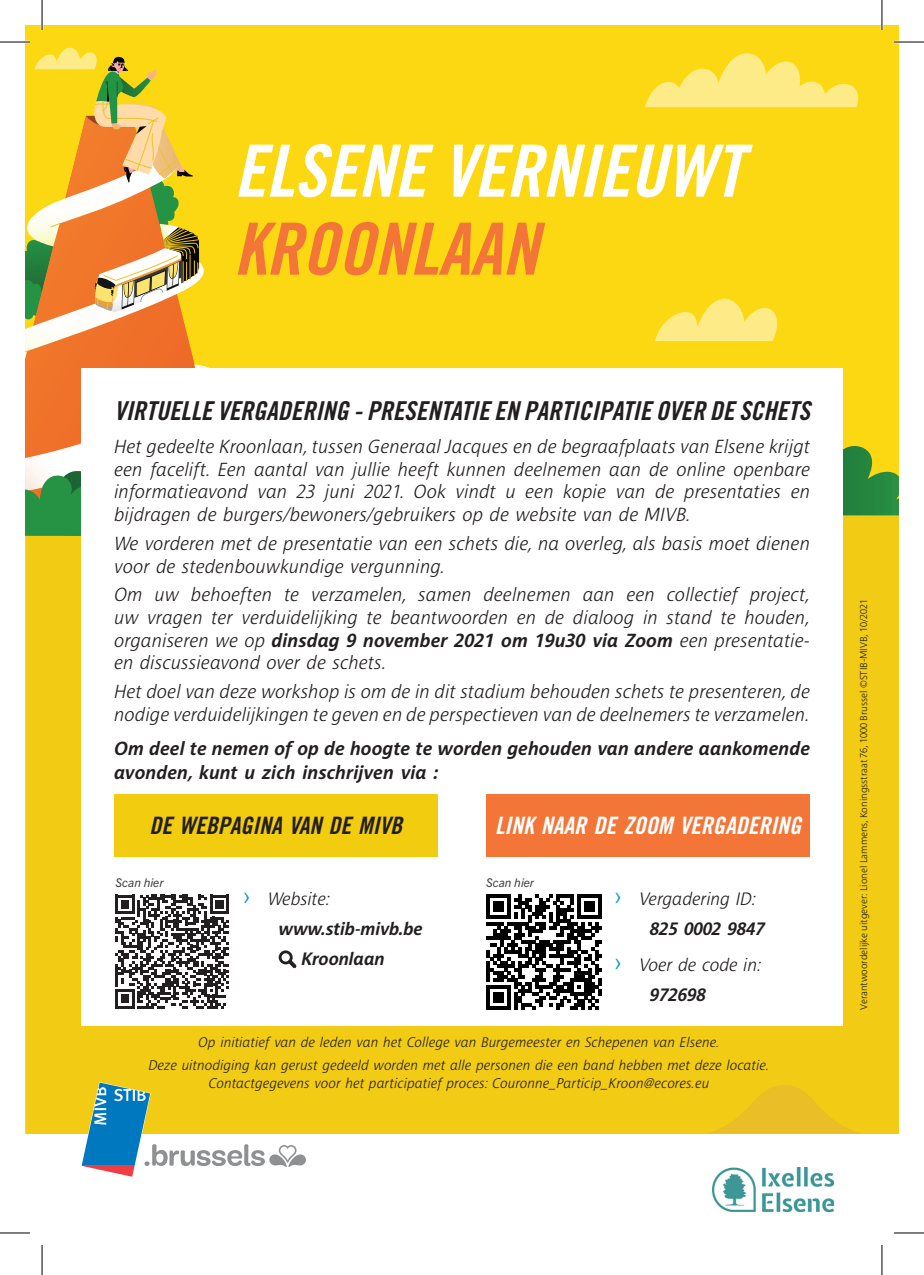
<style>
.page{position:relative;width:924px;height:1275px;background:#fff}
.page>*{position:absolute;margin:0;border:0;box-sizing:border-box;transform-origin:0 0}
.t1{font:72px "Trade Gothic LT Std Bd Cn 20 Obl";color:#fff}
.t2{font:72px "Trade Gothic LT Std Bd Cn 20 Obl";color:#f37537}
.t3{font:26px "Trade Gothic LT Std Bd Cn 20 Obl";color:#231f20}
.t4{font:24px "Trade Gothic LT Std Bd Cn 20 Obl";color:#fff}
.t5{font:24px "Trade Gothic LT Std Bd Cn 20 Obl";color:#231f20}
.t6{font:italic 300 19px/22.8px "Brusseline";letter-spacing:.01em;color:#231f20;text-align:justify}
.t7{font:italic 700 19px/24px "Brusseline";letter-spacing:.01em;color:#231f20}
.t8{font:italic 300 18px/30px "Brusseline";color:#231f20}
.t9{font:italic 700 18px "Brusseline";color:#231f20}
.t10{font:italic 300 14px/23.6px "Brusseline";letter-spacing:.01em;color:#231f20;text-align:center}
.t11{font:italic 12px "Trade Gothic Next LT Pro";color:#3e3e3f}
.t12{font:300 10px "Brusseline";color:#231f20}
.s1{font-weight:700}
.s2{font-style:normal;font-size:26px;color:#139ac8}
</style>
<div class="page">
<div style="left:25px;top:25px;width:873px;height:1108px;background:#fcd813"></div>
<div style="left:27px;top:515px;width:871px;height:618px;background:#f2cb14"></div>
<img style="left:712px;top:1167px;width:121px;height:44px">
<svg style="left:842px;top:433px;width:56px;height:82px"></svg>
<div style="left:81px;top:368px;width:761px;height:658px;background:#fff"></div>
<div style="left:486px;top:794px;width:323px;height:63px;background:#f37537"></div>
<svg style="left:486px;top:894px;width:115px;height:116px"></svg>
<div style="left:114px;top:794px;width:323px;height:63px;background:#f2cc0f"></div>
<svg style="left:115px;top:894px;width:114px;height:114px"></svg>
<svg style="left:25px;top:47px;width:185px;height:489px"></svg>
<svg style="left:645px;top:53px;width:213px;height:54px"></svg>
<svg style="left:278px;top:950px;width:18px;height:18px"></svg>
<svg style="left:655px;top:298px;width:123px;height:43px"></svg>
<svg style="left:710px;top:1085px;width:149px;height:48px"></svg>
<svg style="left:81px;top:1082px;width:225px;height:95px"></svg>
<hr style="left:0;top:41px;width:30px;height:2px;background:#fff">
<hr style="left:893px;top:41px;width:30px;height:2px;background:#fff">
<hr style="left:41px;top:0;width:2px;height:30px;background:#fff">
<hr style="left:880px;top:0;width:2px;height:30px;background:#fff">
<hr style="left:0;top:42px;width:30px;height:1px;background:#000">
<hr style="left:893px;top:42px;width:30px;height:1px;background:#000">
<hr style="left:0;top:1232px;width:30px;height:1px;background:#000">
<hr style="left:893px;top:1232px;width:30px;height:1px;background:#000">
<hr style="left:42px;top:0;width:1px;height:30px;background:#000">
<hr style="left:42px;top:1245px;width:1px;height:30px;background:#000">
<hr style="left:881px;top:0;width:1px;height:30px;background:#000">
<hr style="left:881px;top:1245px;width:1px;height:30px;background:#000">
<h1 class="t1" style="left:234px;top:127px;width:509px">ELSENE VERNIEUWT</h1>
<h1 class="t2" style="left:234px;top:205px;width:305px">KROONLAAN</h1>
<h2 class="t3" style="left:114px;top:394px;width:697px">VIRTUELLE VERGADERING - PRESENTATIE EN PARTICIPATIE OVER DE SCHETS</h2>
<p class="t6" style="left:114px;top:435px;width:697px">Het gedeelte Kroonlaan, tussen Generaal Jacques en de begraafplaats van Elsene krijgt een facelift. Een aantal van jullie heeft kunnen deelnemen aan de online openbare informatieavond van 23 juni 2021. Ook vindt u een kopie van de presentaties en bijdragen de burgers/bewoners/gebruikers op de website van de MIVB.</p>
<p class="t6" style="left:114px;top:532px;width:697px">We vorderen met de presentatie van een schets die, na overleg, als basis moet dienen voor de stedenbouwkundige vergunning.</p>
<p class="t6" style="left:114px;top:583px;width:697px">Om uw behoeften te verzamelen, samen deelnemen aan een collectief project, uw vragen ter verduidelijking te beantwoorden en de dialoog in stand te houden, organiseren we op <span class="s1">dinsdag 9 november 2021 om 19u30 via Zoom</span> een presentatie&shy;en discussieavond over de schets.</p>
<p class="t6" style="left:114px;top:680px;width:697px">Het doel van deze workshop is om de in dit stadium behouden schets te presenteren, de nodige verduidelijkingen te geven en de perspectieven van de deelnemers te verzamelen.</p>
<p class="t7" style="left:114px;top:736px;width:697px">Om deel te nemen of op de hoogte te worden gehouden van andere aankomende avonden, kunt u zich inschrijven via :</p>
<p class="t5" style="left:149px;top:811px;width:254px">DE WEBPAGINA VAN DE MIVB</p>
<p class="t4" style="left:495px;top:811px;width:307px">LINK NAAR DE ZOOM VERGADERING</p>
<p class="t11" style="left:115px;top:874px;width:49px">Scan hier</p>
<p class="t11" style="left:486px;top:874px;width:49px">Scan hier</p>
<p class="t8" style="left:242px;top:884px;width:89px"><span class="s2">›</span> Website:</p>
<p class="t9" style="left:278px;top:918px;width:145px">www.stib-mivb.be</p>
<p class="t9" style="left:301px;top:948px;width:85px">Kroonlaan</p>
<p class="t8" style="left:649px;top:884px;width:116px;text-indent:-36px"><span class="s2">›</span> Vergadering ID:<br><span class="s1">825 0002 9847</span></p>
<p class="t8" style="left:649px;top:949px;width:113px;text-indent:-36px"><span class="s2">›</span> Voer de code in:<br><span class="s1">972698</span></p>
<p class="t10" style="left:148px;top:1030px;width:622px">Op initiatief van de leden van het College van Burgemeester en Schepenen van Elsene.<br>Deze uitnodiging kan gerust gedeeld worden met alle personen die een band hebben met deze locatie.</p>
<p class="t10" style="left:208px;top:1071px;width:502px">Contactgegevens voor het participatief proces: Couronne_Particip_Kroon@ecores.eu</p>
<p class="t12" style="left:857px;top:1009px;width:412px;rotate:-90deg">Verantwoordelijke uitgever: Lionel Lammens, Koningsstraat 76, 1000 Brussel ©STIB-MIVB, 10/2021</p>
</div>
